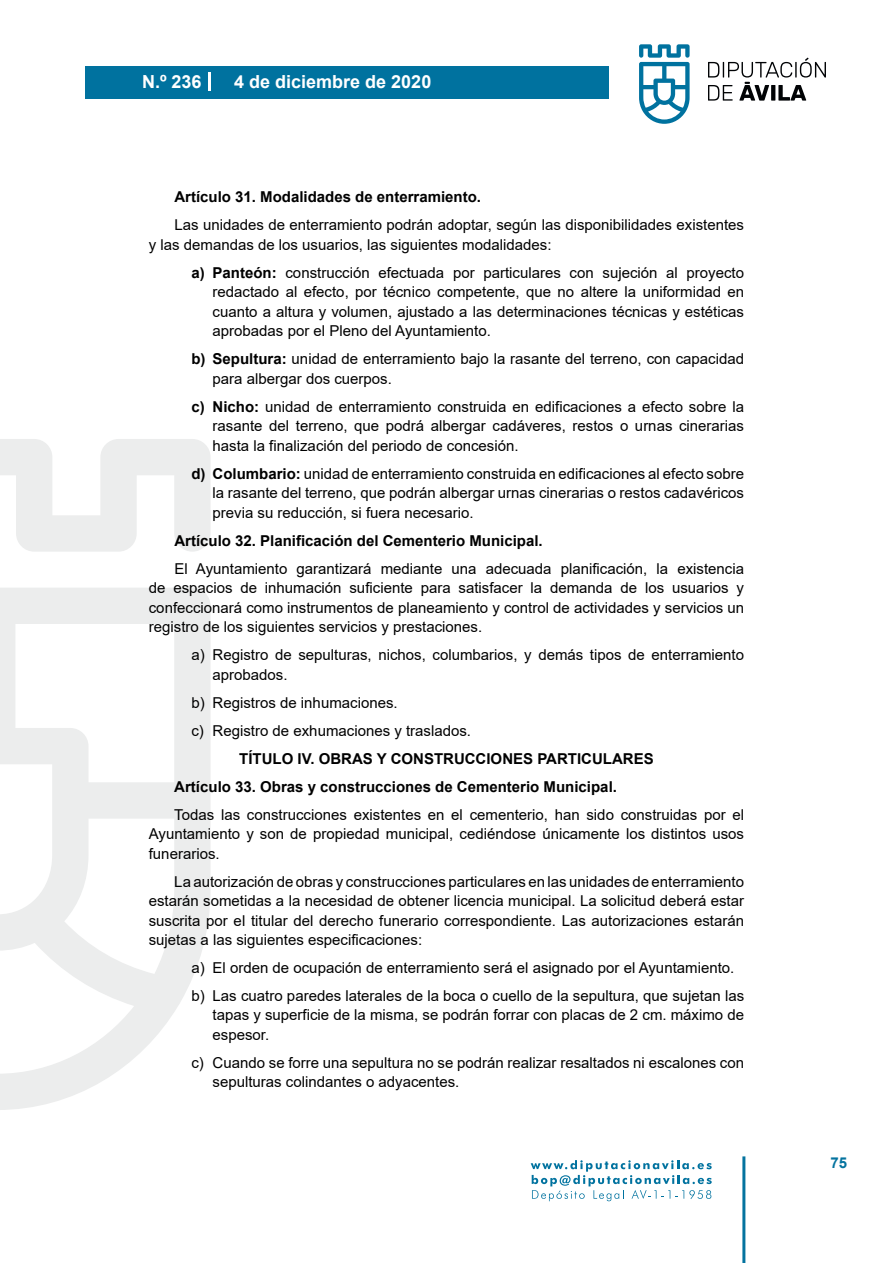
<style>
.page{position:relative;width:893px;height:1263px;background:#fff}
.page>*{position:absolute;margin:0;border:0;box-sizing:border-box;transform-origin:0 0}
.t1{font:700 18px "Arial";color:#fff}
.t2{font:15px/19.5px "Arial";color:#000}
.t3{font:700 15px/28px "Arial";color:#000}
.t4{font:700 15px "Arial";color:#04739f}
.s1{font-weight:700}
</style>
<div class="page">
<svg style="left:531px;top:1160px;width:181px;height:41px"></svg>
<div style="left:85px;top:66px;width:523px;height:33px;background:#00729f"></div>
<svg style="left:639px;top:44px;width:51px;height:80px"></svg>
<svg style="left:708px;top:58px;width:118px;height:43px"></svg>
<hr style="left:742px;top:1156px;width:3px;height:107px;background:#04739f">
<svg style="left:208px;top:72px;width:2px;height:18px"></svg>
<svg style="left:0;top:439px;width:211px;height:671px"></svg>
<p class="t1" style="left:142px;top:69px;width:61px">N.º 236</p>
<p class="t1" style="left:234px;top:69px;width:199px">4 de diciembre de 2020</p>
<p class="t3" style="left:174px;top:183px;width:308px">Artículo 31. Modalidades de enterramiento.</p>
<p class="t2" style="left:149px;top:215px;width:597px;text-indent:26px">Las unidades de enterramiento podrán adoptar, según las disponibilidades existentes y las demandas de los usuarios, las siguientes modalidades:</p>
<p class="t2" style="left:213px;top:263px;width:533px;text-align:justify;text-indent:-21px"><span class="s1">a) Panteón:</span> construcción efectuada por particulares con sujeción al proyecto redactado al efecto, por técnico competente, que no altere la uniformidad en cuanto a altura y volumen, ajustado a las determinaciones técnicas y estéticas aprobadas por el Pleno del Ayuntamiento.</p>
<p class="t2" style="left:213px;top:349px;width:533px;text-indent:-21px"><span class="s1">b) Sepultura:</span> unidad de enterramiento bajo la rasante del terreno, con capacidad para albergar dos cuerpos.</p>
<p class="t2" style="left:213px;top:397px;width:533px;text-align:justify;text-indent:-21px"><span class="s1">c) Nicho:</span> unidad de enterramiento construida en edificaciones a efecto sobre la rasante del terreno, que podrá albergar cadáveres, restos o urnas cinerarias hasta la finalización del periodo de concesión.</p>
<p class="t2" style="left:213px;top:464px;width:533px;text-align:justify;text-indent:-21px"><span class="s1">d) Columbario:</span> unidad de enterramiento construida en edificaciones al efecto sobre la rasante del terreno, que podrán albergar urnas cinerarias o restos cadavéricos previa su reducción, si fuera necesario.</p>
<p class="t3" style="left:174px;top:527px;width:370px">Artículo 32. Planificación del Cementerio Municipal.</p>
<p class="t2" style="left:149px;top:559px;width:597px;text-align:justify;text-indent:26px">El Ayuntamiento garantizará mediante una adecuada planificación, la existencia de espacios de inhumación suficiente para satisfacer la demanda de los usuarios y confeccionará como instrumentos de planeamiento y control de actividades y servicios un registro de los siguientes servicios y prestaciones.</p>
<p class="t2" style="left:213px;top:645px;width:533px;text-indent:-21px">a) Registro de sepulturas, nichos, columbarios, y demás tipos de enterramiento aprobados.</p>
<p class="t2" style="left:191px;top:688px;width:281px;line-height:28px">b) Registros de inhumaciones.<br>c) Registro de exhumaciones y traslados.</p>
<p class="t3" style="left:174px;top:745px;width:481px;text-indent:65px">TÍTULO IV. OBRAS Y CONSTRUCCIONES PARTICULARES<br>Artículo 33. Obras y construcciones de Cementerio Municipal.</p>
<p class="t2" style="left:149px;top:805px;width:597px;text-align:justify;text-indent:26px">Todas las construcciones existentes en el cementerio, han sido construidas por el Ayuntamiento y son de propiedad municipal, cediéndose únicamente los distintos usos funerarios.</p>
<p class="t2" style="left:149px;top:872px;width:597px;text-align:justify;text-indent:26px">La autorización de obras y construcciones particulares en las unidades de enterramiento estarán sometidas a la necesidad de obtener licencia municipal. La solicitud deberá estar suscrita por el titular del derecho funerario correspondiente. Las autorizaciones estarán sujetas a las siguientes especificaciones:</p>
<p class="t2" style="left:191px;top:953px;width:554px;line-height:28px">a) El orden de ocupación de enterramiento será el asignado por el Ayuntamiento. b) Las cuatro paredes laterales de la boca o cuello de la sepultura, que sujetan las</p>
<p class="t2" style="left:213px;top:1005px;width:533px">tapas y superficie de la misma, se podrán forrar con placas de 2 cm. máximo de espesor.</p>
<p class="t2" style="left:213px;top:1052px;width:533px;text-indent:-21px">c) Cuando se forre una sepultura no se podrán realizar resaltados ni escalones con sepulturas colindantes o adyacentes.</p>
<p class="t4" style="left:831px;top:1152px;width:18px">75</p>
</div>
